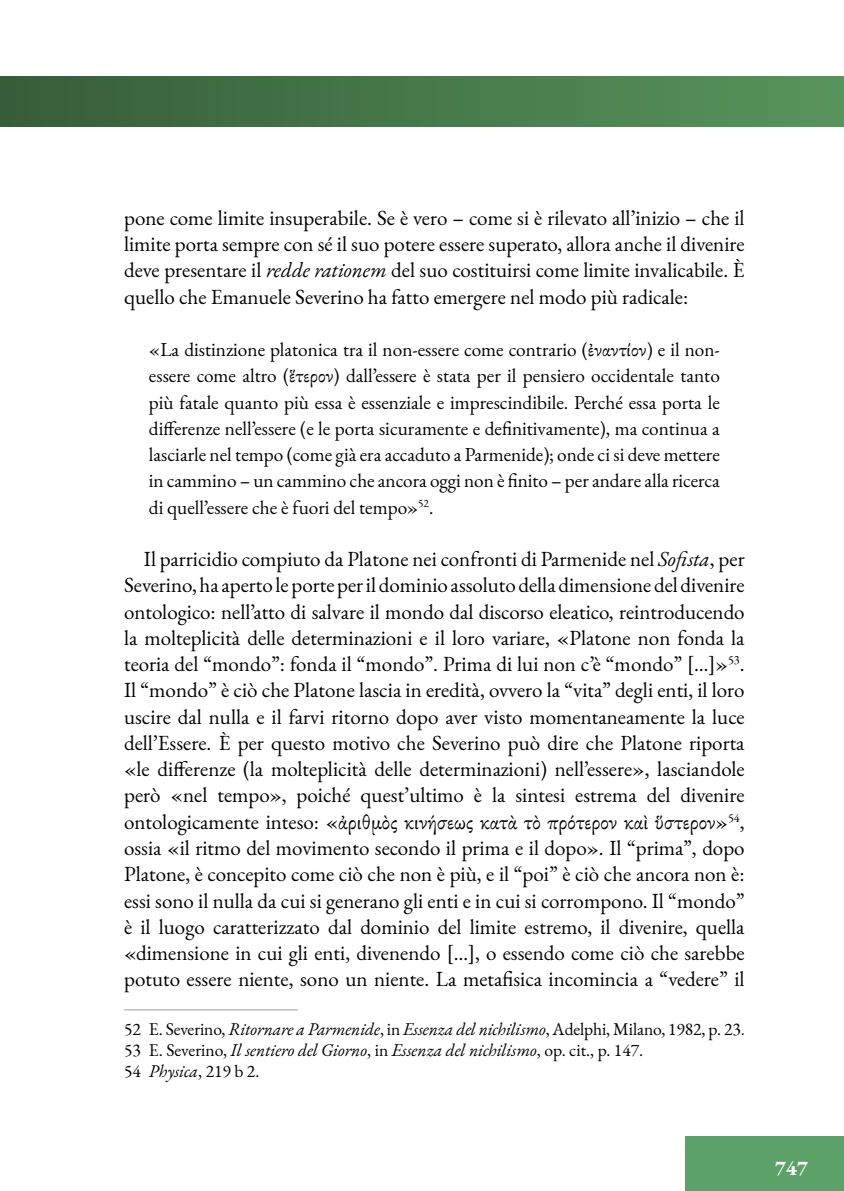
<style>
.page{position:relative;width:844px;height:1191px;background:#fff}
.page>*{position:absolute;margin:0;border:0;box-sizing:border-box;transform-origin:0 0}
.t1{font:21px/26.2px "EB Garamond";color:#000;text-align:justify}
.t2{font:700 21px "EB Garamond";color:#fff}
.t3{font:19.25px/26.2px "EB Garamond";color:#000;text-align:justify}
.t4{font:italic 17.5px/21px "EB Garamond";color:#000}
.s1{font-style:italic}
.s2{font-style:normal}
</style>
<div class="page">
<div style="left:0;top:77px;width:843px;height:49px;background:linear-gradient(to right,#365d38,#57945b)"></div>
<div style="left:684px;top:1136px;width:159px;height:55px;background:#5ca268"></div>
<hr style="left:124px;top:1009px;width:174px;height:1px;background:#9d9d9c">
<p class="t1" style="left:124px;top:205px;width:622px">pone come limite insuperabile. Se è vero – come si è rilevato all’inizio – che il limite porta sempre con sé il suo potere essere superato, allora anche il divenire deve presentare il <span class="s1">redde rationem</span> del suo costituirsi come limite invalicabile. È quello che Emanuele Severino ha fatto emergere nel modo più radicale:</p>
<p class="t3" style="left:149px;top:336px;width:572px">«La distinzione platonica tra il non-essere come contrario (ἐναντίον) e il non&shy;essere come altro (ἕτερον) dall’essere è stata per il pensiero occidentale tanto più fatale quanto più essa è essenziale e imprescindibile. Perché essa porta le differenze nell’essere (e le porta sicuramente e definitivamente), ma continua a lasciarle nel tempo (come già era accaduto a Parmenide); onde ci si deve mettere in cammino – un cammino che ancora oggi non è finito – per andare alla ricerca di quell’essere che è fuori del tempo»<sup>52</sup>.</p>
<p class="t1" style="left:124px;top:546px;width:622px;text-indent:20px">Il parricidio compiuto da Platone nei confronti di Parmenide nel <span class="s1">Sofista</span>, per Severino, ha aperto le porte per il dominio assoluto della dimensione del divenire ontologico: nell’atto di salvare il mondo dal discorso eleatico, reintroducendo la molteplicità delle determinazioni e il loro variare, «Platone non fonda la teoria del “mondo”: fonda il “mondo”. Prima di lui non c’è “mondo” […]»<sup>53</sup>.<br>Il “mondo” è ciò che Platone lascia in eredità, ovvero la “vita” degli enti, il loro uscire dal nulla e il farvi ritorno dopo aver visto momentaneamente la luce dell’Essere. È per questo motivo che Severino può dire che Platone riporta «le differenze (la molteplicità delle determinazioni) nell’essere», lasciandole però «nel tempo», poiché quest’ultimo è la sintesi estrema del divenire ontologicamente inteso: «ἀριθμὸς κινήσεως κατὰ τὸ πρότερον καὶ ὕστερον»<sup>54</sup>, ossia «il ritmo del movimento secondo il prima e il dopo». Il “prima”, dopo Platone, è concepito come ciò che non è più, e il “poi” è ciò che ancora non è: essi sono il nulla da cui si generano gli enti e in cui si corrompono. Il “mondo” è il luogo caratterizzato dal dominio del limite estremo, il divenire, quella «dimensione in cui gli enti, divenendo […], o essendo come ciò che sarebbe potuto essere niente, sono un niente. La metafisica incomincia a “vedere” il</p>
<p class="t4" style="left:124px;top:1018px;width:622px"><span class="s2">52 E. Severino,</span> Ritornare a Parmenide<span class="s2">, in</span> Essenza del nichilismo<span class="s2">, Adelphi, Milano, 1982, p. 23.<br>53 E. Severino,</span> Il sentiero del Giorno<span class="s2">, in</span> Essenza del nichilismo<span class="s2">, op. cit., p. 147.<br>54</span> Physica<span class="s2">, 219 b 2.</span></p>
<p class="t2" style="left:774px;top:1154px;width:35px">747</p>
</div>
